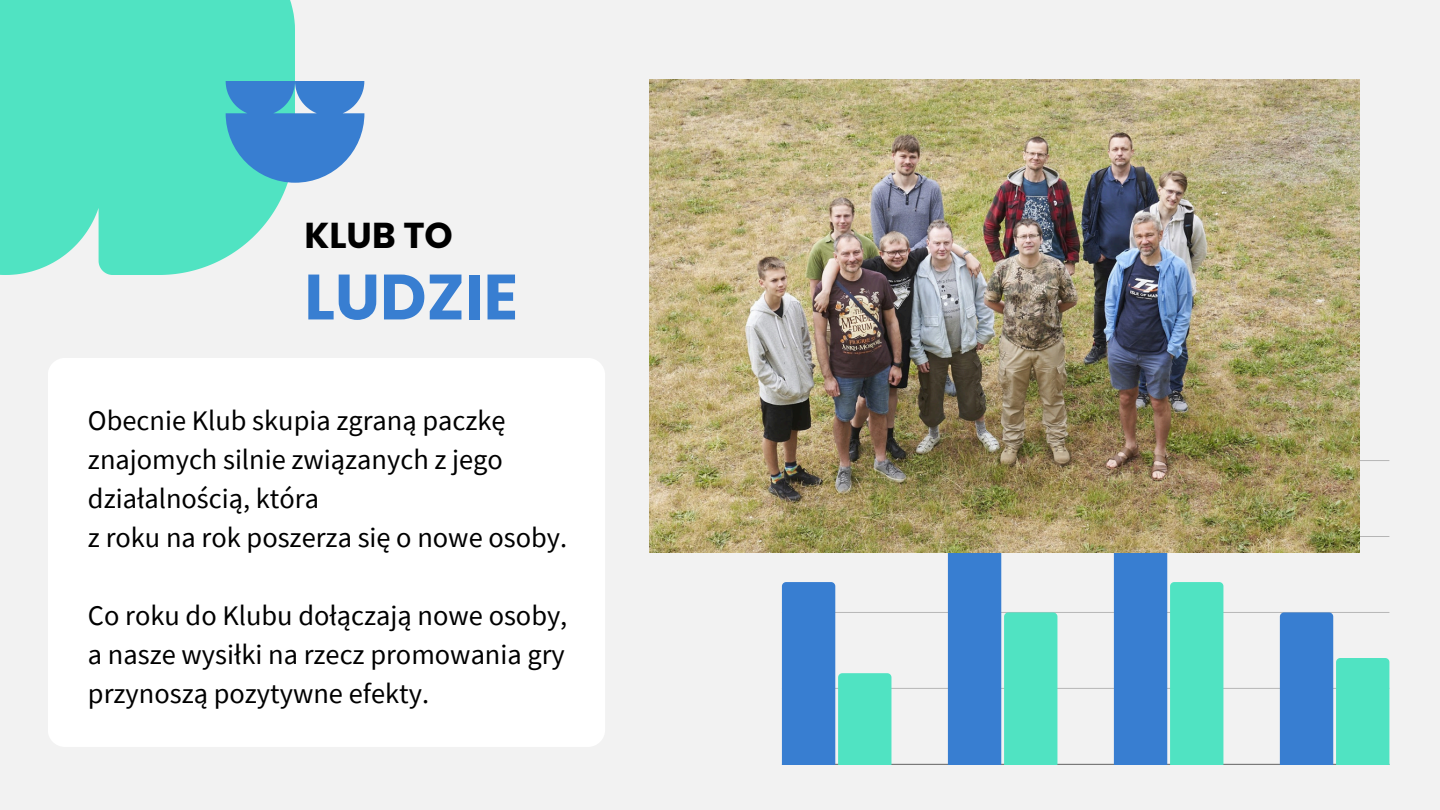
<style>
.page{position:relative;width:1440px;height:810px;background:#f2f2f2}
.page>*{position:absolute;margin:0;border:0;box-sizing:border-box;transform-origin:0 0}
.t1{font:700 64px "Poppins";color:#387ed1}
.t2{font:700 36px "Poppins";color:#000}
.t3{font:28.4px/39px "Source Sans Pro";color:#000;text-align:justify}
</style>
<div class="page">
<div style="left:48px;top:358px;width:557px;height:389px;background:#fff;border-radius:17px"></div>
<svg style="left:0;top:0;width:295px;height:275px;background:#5ce4c5"></svg>
<hr style="left:782px;top:764px;width:607px;height:1px;background:#000;opacity:.6">
<hr style="left:782px;top:688px;width:607px;height:1px;background:#bcbcbc">
<hr style="left:782px;top:612px;width:607px;height:1px;background:#b9b9b9">
<hr style="left:782px;top:536px;width:607px;height:1px;background:#b5b5b5">
<hr style="left:782px;top:460px;width:607px;height:1px;background:#b9b9b9">
<svg style="left:782px;top:582px;width:109px;height:182px"></svg>
<svg style="left:948px;top:553px;width:109px;height:211px"></svg>
<svg style="left:1114px;top:553px;width:109px;height:211px;background:#53b2cd"></svg>
<svg style="left:1280px;top:612px;width:109px;height:152px"></svg>
<svg style="left:226px;top:81px;width:138px;height:102px;background:#4c93d2"></svg>
<img style="left:650px;top:80px;width:709px;height:473px">
<h2 class="t2" style="left:304px;top:211px;width:150px">KLUB TO</h2>
<p class="t1" style="left:304px;top:252px;width:215px">LUDZIE</p>
<h1 class="t3" style="left:88px;top:401px;width:419px">Obecnie Klub skupia zgraną paczkę znajomych silnie związanych z jego działalnością, która</h1>
<p class="t3" style="left:88px;top:518px;width:481px">z roku na rok poszerza się o nowe osoby.</p>
<p class="t3" style="left:88px;top:596px;width:481px">Co roku do Klubu dołączają nowe osoby, a nasze wysiłki na rzecz promowania gry przynoszą pozytywne efekty.</p>
</div>
